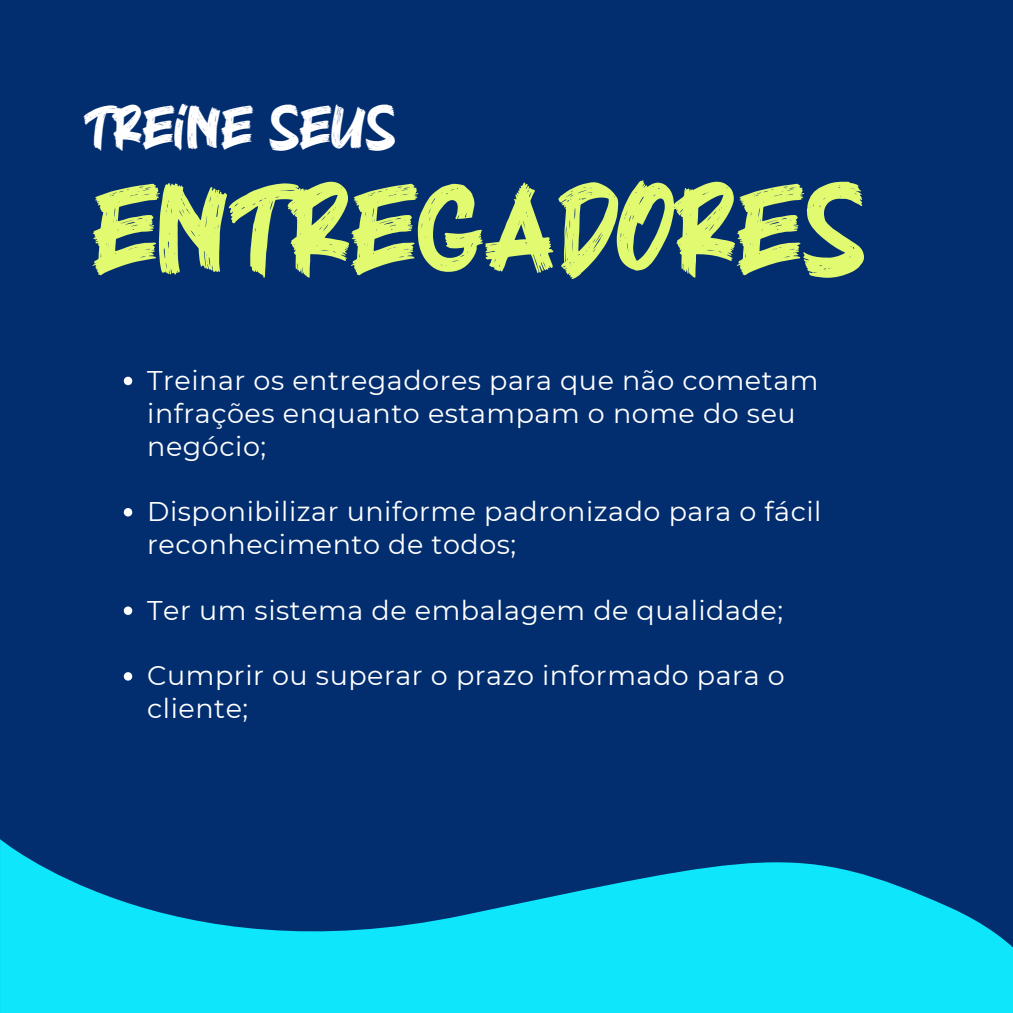
<style>
.page{position:relative;width:1013px;height:1013px;background:#fff}
.page>*{position:absolute;margin:0;border:0;box-sizing:border-box;transform-origin:0 0}
.t1{font:94.25px "Black Rocker";letter-spacing:.02em;color:#e1fa70}
.t2{font:45.38px "Black Rocker";letter-spacing:.02em;color:#fff}
.t3{font:27px/32.8px "Montserrat";letter-spacing:.02em;color:#fff}
</style>
<div class="page">
<div style="left:0;top:0;width:1012px;height:1012px;background:#022e70"></div>
<svg style="left:124px;top:377px;width:8px;height:8px"></svg>
<svg style="left:124px;top:508px;width:8px;height:8px"></svg>
<svg style="left:124px;top:606px;width:8px;height:9px"></svg>
<svg style="left:124px;top:672px;width:8px;height:8px"></svg>
<svg style="left:0;top:839px;width:1012px;height:173px;fill:#0ee6fb"></svg>
<p class="t2" style="left:84px;top:93px;width:313px">TREINE SEUS</p>
<p class="t1" style="left:92px;top:158px;width:773px">ENTREGADORES</p>
<h2 class="t3" style="left:147px;top:364px;width:672px">Treinar os entregadores para que não cometam infrações enquanto estampam o nome do seu negócio;</h2>
<h1 class="t3" style="left:147px;top:495px;width:675px">Disponibilizar uniforme padronizado para o fácil reconhecimento de todos;</h1>
<p class="t3" style="left:147px;top:593px;width:637px">Ter um sistema de embalagem de qualidade;</p>
<p class="t3" style="left:147px;top:659px;width:639px">Cumprir ou superar o prazo informado para o cliente;</p>
</div>
